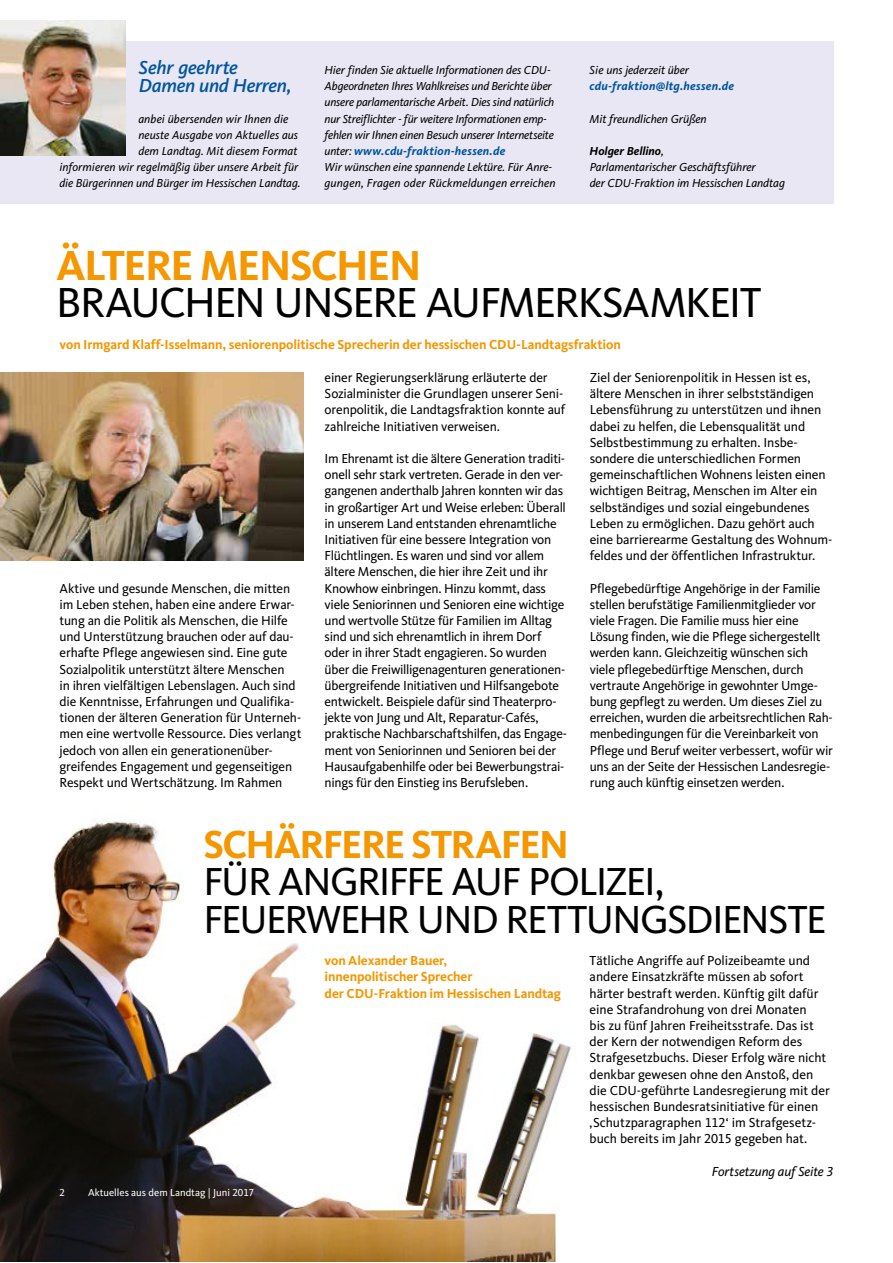
<style>
.page{position:relative;width:893px;height:1263px;background:#fff}
.page>*{position:absolute;margin:0;border:0;box-sizing:border-box;transform-origin:0 0}
.t1{font:43.5px "CDU Kievit Tab";letter-spacing:-.035em;color:#000}
.t2{font:700 43.5px "CDU Kievit Tab";letter-spacing:-.035em;color:#f49700}
.t3{font:40.5px/37.5px "CDU Kievit Tab";letter-spacing:-.04em;color:#000}
.t4{font:700 40.5px "CDU Kievit Tab";letter-spacing:-.04em;color:#f49700}
.t5{font:italic 500 19.5px/18px "CDU Kievit Tab";letter-spacing:-.015em;color:#00559d}
.t6{font:13.5px/16.2px "CDU Kievit Tab";letter-spacing:-.015em;color:#000}
.t7{font:700 13.5px/16.2px "CDU Kievit Tab";letter-spacing:-.01em;color:#f49700}
.t8{font:italic 13.5px "CDU Kievit Tab";letter-spacing:-.01em;color:#000}
.t9{font:italic 12px/16.2px "CDU Kievit Tab";letter-spacing:-.005em;color:#000}
.t10{font:italic 700 12px "CDU Kievit Tab";letter-spacing:.02em;color:#00559d}
.t11{font:10.5px "CDU Kievit Tab";color:#fff}
.s1{font-weight:700;color:#00559d}
.s2{font-weight:700}
</style>
<div class="page">
<img style="left:0;top:820px;width:571px;height:441px">
<div style="left:0;top:42px;width:833px;height:162px;background:#e8e7f3"></div>
<img style="left:0;top:20px;width:126px;height:135px">
<img style="left:0;top:372px;width:303px;height:188px">
<h3 class="t5" style="left:139px;top:58px;width:154px">Sehr geehrte<br>Damen und Herren,</h3>
<p class="t9" style="left:138px;top:111px;width:151px">anbei übersenden wir Ihnen die</p>
<p class="t9" style="left:138px;top:127px;width:161px">neuste Ausgabe von Aktuelles aus</p>
<p class="t9" style="left:138px;top:143px;width:161px">dem Landtag. Mit diesem Format</p>
<p class="t9" style="left:60px;top:159px;width:241px">informieren wir regelmäßig über unsere Arbeit für</p>
<p class="t9" style="left:60px;top:175px;width:243px">die Bürgerinnen und Bürger im Hessischen Landtag.</p>
<p class="t9" style="left:325px;top:62px;width:233px">Hier finden Sie aktuelle Informationen des CDU-Abgeordneten Ihres Wahlkreises und Berichte über unsere parlamentarische Arbeit. Dies sind natürlich nur Streiflichter - für weitere Informationen emp&shy;fehlen wir Ihnen einen Besuch unserer Internetseite unter: <span class="s1">www.cdu-fraktion-hessen.de<br></span>Wir wünschen eine spannende Lektüre. Für Anre&shy;gungen, Fragen oder Rückmeldungen erreichen</p>
<p class="t9" style="left:590px;top:62px;width:101px">Sie uns jederzeit über</p>
<p class="t10" style="left:590px;top:79px;width:146px">cdu-fraktion@ltg.hessen.de</p>
<p class="t9" style="left:590px;top:111px;width:119px">Mit freundlichen Grüßen</p>
<p class="t9" style="left:590px;top:143px;width:197px"><span class="s2">Holger Bellino</span>,<br>Parlamentarischer Geschäftsführer<br>der CDU-Fraktion im Hessischen Landtag</p>
<h1 class="t2" style="left:56px;top:239px;width:367px">ÄLTERE MENSCHEN</h1>
<h1 class="t1" style="left:56px;top:278px;width:707px">BRAUCHEN UNSERE AUFMERKSAMKEIT</h1>
<p class="t7" style="left:60px;top:337px;width:563px">von Irmgard Klaff-Isselmann, seniorenpolitische Sprecherin der hessischen CDU-Landtagsfraktion</p>
<p class="t6" style="left:590px;top:369px;width:244px">Ziel der Seniorenpolitik in Hessen ist es, ältere Menschen in ihrer selbstständigen Lebensführung zu unterstützen und ihnen dabei zu helfen, die Lebensqualität und Selbstbestimmung zu erhalten. Insbe&shy;sondere die unterschiedlichen Formen gemeinschaftlichen Wohnens leisten einen wichtigen Beitrag, Menschen im Alter ein selbständiges und sozial eingebundenes Leben zu ermöglichen. Dazu gehört auch eine barrierearme Gestaltung des Wohnum&shy;feldes und der öffentlichen Infrastruktur.</p>
<p class="t6" style="left:590px;top:580px;width:245px">Pflegebedürftige Angehörige in der Familie stellen berufstätige Familienmitglieder vor viele Fragen. Die Familie muss hier eine Lösung finden, wie die Pflege sichergestellt werden kann. Gleichzeitig wünschen sich viele pflegebedürftige Menschen, durch vertraute Angehörige in gewohnter Umge&shy;bung gepflegt zu werden. Um dieses Ziel zu erreichen, wurden die arbeitsrechtlichen Rah&shy;menbedingungen für die Vereinbarkeit von Pflege und Beruf weiter verbessert, wofür wir uns an der Seite der Hessischen Landesregie&shy;rung auch künftig einsetzen werden.</p>
<p class="t6" style="left:325px;top:369px;width:242px">einer Regierungserklärung erläuterte der Sozialminister die Grundlagen unserer Seni&shy;orenpolitik, die Landtagsfraktion konnte auf zahlreiche Initiativen verweisen.</p>
<p class="t6" style="left:325px;top:450px;width:244px">Im Ehrenamt ist die ältere Generation traditi&shy;onell sehr stark vertreten. Gerade in den ver&shy;gangenen anderthalb Jahren konnten wir das in großartiger Art und Weise erleben: Überall in unserem Land entstanden ehrenamtliche Initiativen für eine bessere Integration von Flüchtlingen. Es waren und sind vor allem ältere Menschen, die hier ihre Zeit und ihr Knowhow einbringen. Hinzu kommt, dass viele Seniorinnen und Senioren eine wichtige und wertvolle Stütze für Familien im Alltag sind und sich ehrenamtlich in ihrem Dorf oder in ihrer Stadt engagieren. So wurden über die Freiwilligenagenturen generationen&shy;übergreifende Initiativen und Hilfsangebote entwickelt. Beispiele dafür sind Theaterpro&shy;jekte von Jung und Alt, Reparatur-Cafés, praktische Nachbarschaftshilfen, das Engage&shy;ment von Seniorinnen und Senioren bei der Hausaufgabenhilfe oder bei Bewerbungstrai&shy;nings für den Einstieg ins Berufsleben.</p>
<p class="t6" style="left:60px;top:580px;width:243px">Aktive und gesunde Menschen, die mitten im Leben stehen, haben eine andere Erwar&shy;tung an die Politik als Menschen, die Hilfe und Unterstützung brauchen oder auf dau&shy;erhafte Pflege angewiesen sind. Eine gute Sozialpolitik unterstützt ältere Menschen<br>in ihren vielfältigen Lebenslagen. Auch sind die Kenntnisse, Erfahrungen und Qualifika&shy;tionen der älteren Generation für Unterneh&shy;men eine wertvolle Ressource. Dies verlangt jedoch von allen ein generationenüber&shy;greifendes Engagement und gegenseitigen Respekt und Wertschätzung. Im Rahmen</p>
<h2 class="t4" style="left:203px;top:820px;width:367px">SCHÄRFERE STRAFEN</h2>
<h2 class="t3" style="left:203px;top:863px;width:625px">FÜR ANGRIFFE AUF POLIZEI,<br>FEUERWEHR UND RETTUNGSDIENSTE</h2>
<p class="t11" style="left:60px;top:1187px;width:7px">2</p>
<p class="t11" style="left:88px;top:1187px;width:168px">Aktuelles aus dem Landtag | Juni 2017</p>
<p class="t7" style="left:325px;top:952px;width:238px">von Alexander Bauer,<br>innenpolitischer Sprecher<br>der CDU-Fraktion im Hessischen Landtag</p>
<p class="t6" style="left:590px;top:953px;width:242px">Tätliche Angriffe auf Polizeibeamte und andere Einsatzkräfte müssen ab sofort härter bestraft werden. Künftig gilt dafür eine Strafandrohung von drei Monaten<br>bis zu fünf Jahren Freiheitsstrafe. Das ist der Kern der notwendigen Reform des Strafgesetzbuchs. Dieser Erfolg wäre nicht denkbar gewesen ohne den Anstoß, den die CDU-geführte Landesregierung mit der hessischen Bundesratsinitiative für einen ‚Schutzparagraphen 112‘ im Strafgesetz&shy;buch bereits im Jahr 2015 gegeben hat.</p>
<p class="t8" style="left:712px;top:1163px;width:123px">Fortsetzung auf Seite 3</p>
</div>
